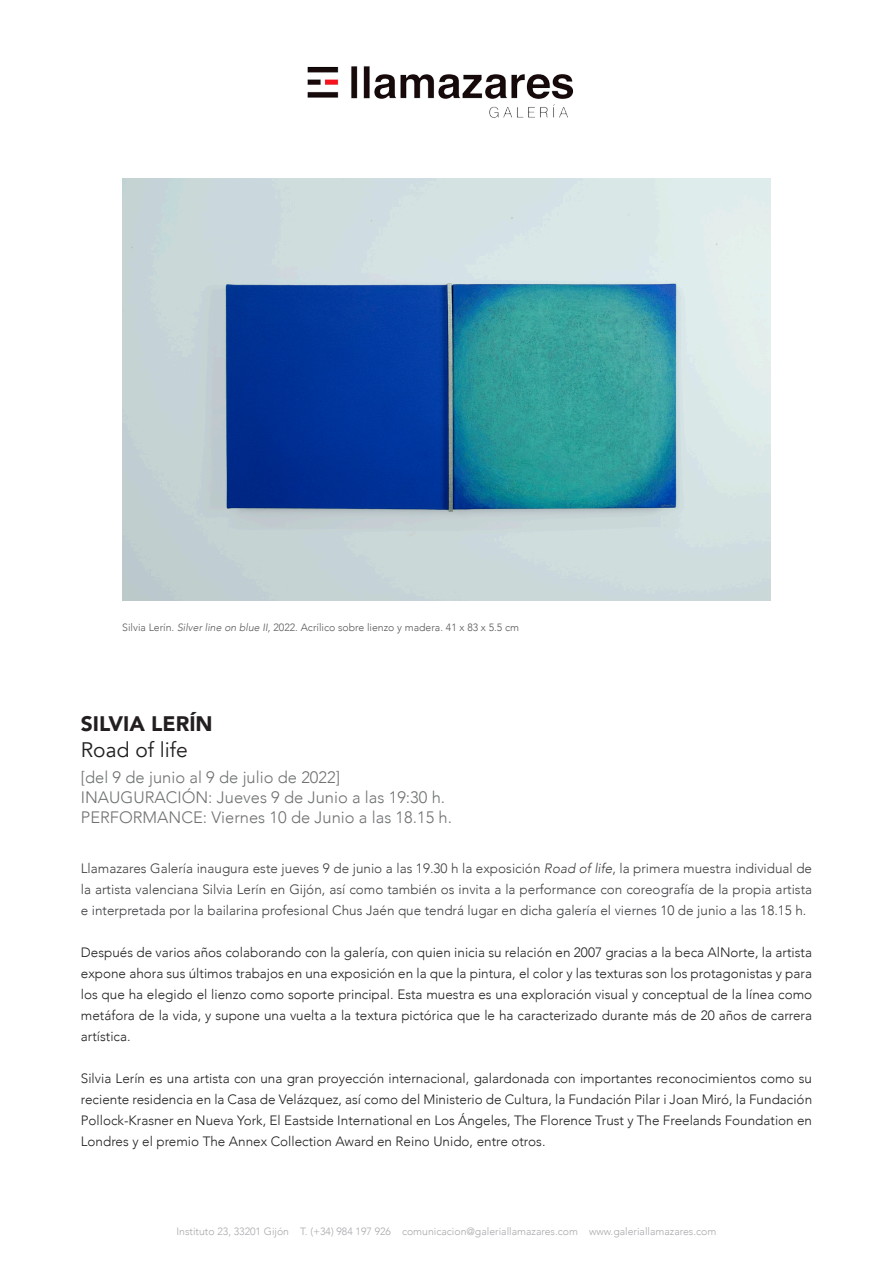
<style>
.page{position:relative;width:893px;height:1263px;background:#fff}
.page>*{position:absolute;margin:0;border:0;box-sizing:border-box;transform-origin:0 0}
.t1{font:900 21px "Avenir";color:#231f20}
.t2{font:21px "Avenir";color:#231f20}
.t3{font:300 16.5px "Avenir";color:#6f7274}
.t4{font:300 13.5px/21px "Avenir";color:#231f20;text-align:justify}
.t5{font:300 13.5px/21px "Avenir";color:#3d3f42;text-align:justify}
.t6{font:300 10.5px "Avenir";color:#a8a9ad}
.t7{font:300 10.5px "Avenir";color:#57585a}
.s1{font-style:italic}
</style>
<div class="page">
<img style="left:307px;top:66px;width:267px;height:52px">
<img style="left:122px;top:178px;width:649px;height:422px">
<p class="t7" style="left:122px;top:621px;width:398px">Silvia Lerín. <span class="s1">Silver line on blue II,</span> 2022. Acrílico sobre lienzo y madera. 41 x 83 x 5.5 cm</p>
<p class="t1" style="left:81px;top:706px;width:133px">SILVIA LERÍN</p>
<p class="t2" style="left:81px;top:737px;width:108px">Road of life</p>
<p class="t3" style="left:81px;top:768px;width:261px">[del 9 de junio al 9 de julio de 2022]</p>
<p class="t3" style="left:81px;top:787px;width:366px">INAUGURACIÓN: Jueves 9 de Junio a las 19:30 h.</p>
<p class="t3" style="left:81px;top:807px;width:373px">PERFORMANCE: Viernes 10 de Junio a las 18.15 h.</p>
<p class="t5" style="left:81px;top:858px;width:733px">Llamazares Galería inaugura este jueves 9 de junio a las 19.30 h la exposición <span class="s1">Road of life</span>, la primera muestra individual de la artista valenciana Silvia Lerín en Gijón, así como también os invita a la performance con coreografía de la propia artista e interpretada por la bailarina profesional Chus Jaén que tendrá lugar en dicha galería el viernes 10 de junio a las 18.15 h.</p>
<p class="t4" style="left:81px;top:942px;width:733px">Después de varios años colaborando con la galería, con quien inicia su relación en 2007 gracias a la beca AlNorte, la artista expone ahora sus últimos trabajos en una exposición en la que la pintura, el color y las texturas son los protagonistas y para los que ha elegido el lienzo como soporte principal. Esta muestra es una exploración visual y conceptual de la línea como metáfora de la vida, y supone una vuelta a la textura pictórica que le ha caracterizado durante más de 20 años de carrera artística.</p>
<p class="t4" style="left:81px;top:1068px;width:733px">Silvia Lerín es una artista con una gran proyección internacional, galardonada con importantes reconocimientos como su reciente residencia en la Casa de Velázquez, así como del Ministerio de Cultura, la Fundación Pilar i Joan Miró, la Fundación Pollock-Krasner en Nueva York, El Eastside International en Los Ángeles, The Florence Trust y The Freelands Foundation en Londres y el premio The Annex Collection Award en Reino Unido, entre otros.</p>
<p class="t6" style="left:177px;top:1225px;width:541px">Instituto 23, 33201 Gijón T. (+34) 984 197 926 comunicacion@galeriallamazares.com www.galeriallamazares.com</p>
</div>
